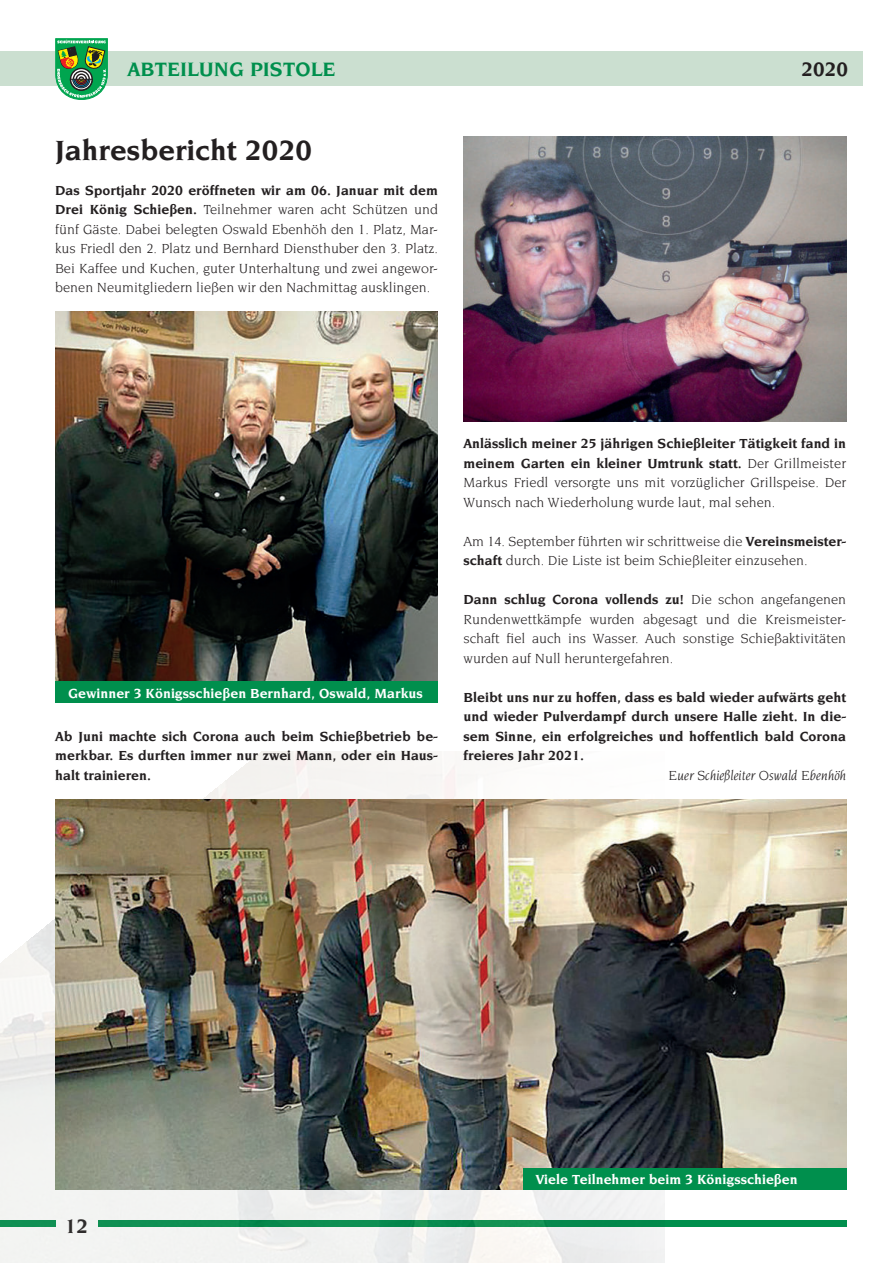
<style>
.page{position:relative;width:893px;height:1263px;background:#fff}
.page>*{position:absolute;margin:0;border:0;box-sizing:border-box;transform-origin:0 0}
.t1{font:700 30px "Novarese";color:#231f20}
.t2{font:700 21px "Novarese";color:#008f4d}
.t3{font:700 21px "Novarese";color:#231f20}
.t4{font:14.25px/19.5px "Novarese";color:#231f20;text-align:justify}
.t5{font:700 14.25px/19.5px "Novarese";color:#231f20;text-align:justify}
.t6{font:700 14.25px "Novarese";color:#fff}
.t7{font:italic 14.25px "Novarese";color:#231f20}
.s1{font-weight:700}
</style>
<div class="page">
<div style="left:0;top:51px;width:863px;height:34px;background:#cbdfd0"></div>
<svg style="left:55px;top:38px;width:53px;height:62px;background:#55a364"></svg>
<img style="left:0;top:751px;width:847px;height:512px">
<img style="left:464px;top:136px;width:382px;height:285px">
<img style="left:55px;top:799px;width:791px;height:390px">
<img style="left:55px;top:312px;width:383px;height:370px">
<div style="left:523px;top:1168px;width:323px;height:21px;background:#008f4d"></div>
<div style="left:55px;top:682px;width:383px;height:21px;background:#008f4d"></div>
<h2 class="t2" style="left:128px;top:61px;width:209px">ABTEILUNG PISTOLE</h2>
<h2 class="t3" style="left:802px;top:61px;width:48px">2020</h2>
<h1 class="t1" style="left:55px;top:138px;width:258px">Jahresbericht 2020</h1>
<p class="t4" style="left:55px;top:181px;width:384px"><span class="s1">Das Sportjahr 2020 eröffneten wir am 06. Januar mit dem Drei König Schießen.</span> Teilnehmer waren acht Schützen und fünf Gäste. Dabei belegten Oswald Ebenhöh den 1. Platz, Mar&shy;kus Friedl den 2. Platz und Bernhard Diensthuber den 3. Platz.<br>Bei Kaffee und Kuchen, guter Unterhaltung und zwei angewor&shy;benen Neumitgliedern ließen wir den Nachmittag ausklingen.</p>
<p class="t6" style="left:68px;top:687px;width:356px">Gewinner 3 Königsschießen Bernhard, Oswald, Markus</p>
<p class="t5" style="left:55px;top:727px;width:384px">Ab Juni machte sich Corona auch beim Schießbetrieb be&shy;merkbar. Es durften immer nur zwei Mann, oder ein Haus&shy;halt trainieren.</p>
<p class="t4" style="left:463px;top:434px;width:384px"><span class="s1">Anlässlich meiner 25 jährigen Schießleiter Tätigkeit fand in meinem Garten ein kleiner Umtrunk statt.</span> Der Grillmeister Markus Friedl versorgte uns mit vorzüglicher Grillspeise. Der Wunsch nach Wiederholung wurde laut, mal sehen.</p>
<p class="t4" style="left:463px;top:532px;width:384px">Am 14. September führten wir schrittweise die <span class="s1">Vereinsmeister&shy;schaft</span> durch. Die Liste ist beim Schießleiter einzusehen.</p>
<p class="t4" style="left:463px;top:590px;width:384px"><span class="s1">Dann schlug Corona vollends zu!</span> Die schon angefangenen Rundenwettkämpfe wurden abgesagt und die Kreismeister&shy;schaft fiel auch ins Wasser. Auch sonstige Schießaktivitäten wurden auf Null heruntergefahren.</p>
<p class="t5" style="left:463px;top:688px;width:384px">Bleibt uns nur zu hoffen, dass es bald wieder aufwärts geht und wieder Pulverdampf durch unsere Halle zieht. In die&shy;sem Sinne, ein erfolgreiches und hoffentlich bald Corona freieres Jahr 2021.</p>
<p class="t7" style="left:668px;top:769px;width:179px">Euer Schießleiter Oswald Ebenhöh</p>
<h2 class="t3" style="left:65px;top:1217px;width:25px">12</h2>
<p class="t6" style="left:536px;top:1174px;width:263px">Viele Teilnehmer beim 3 Königsschießen</p>
</div>
